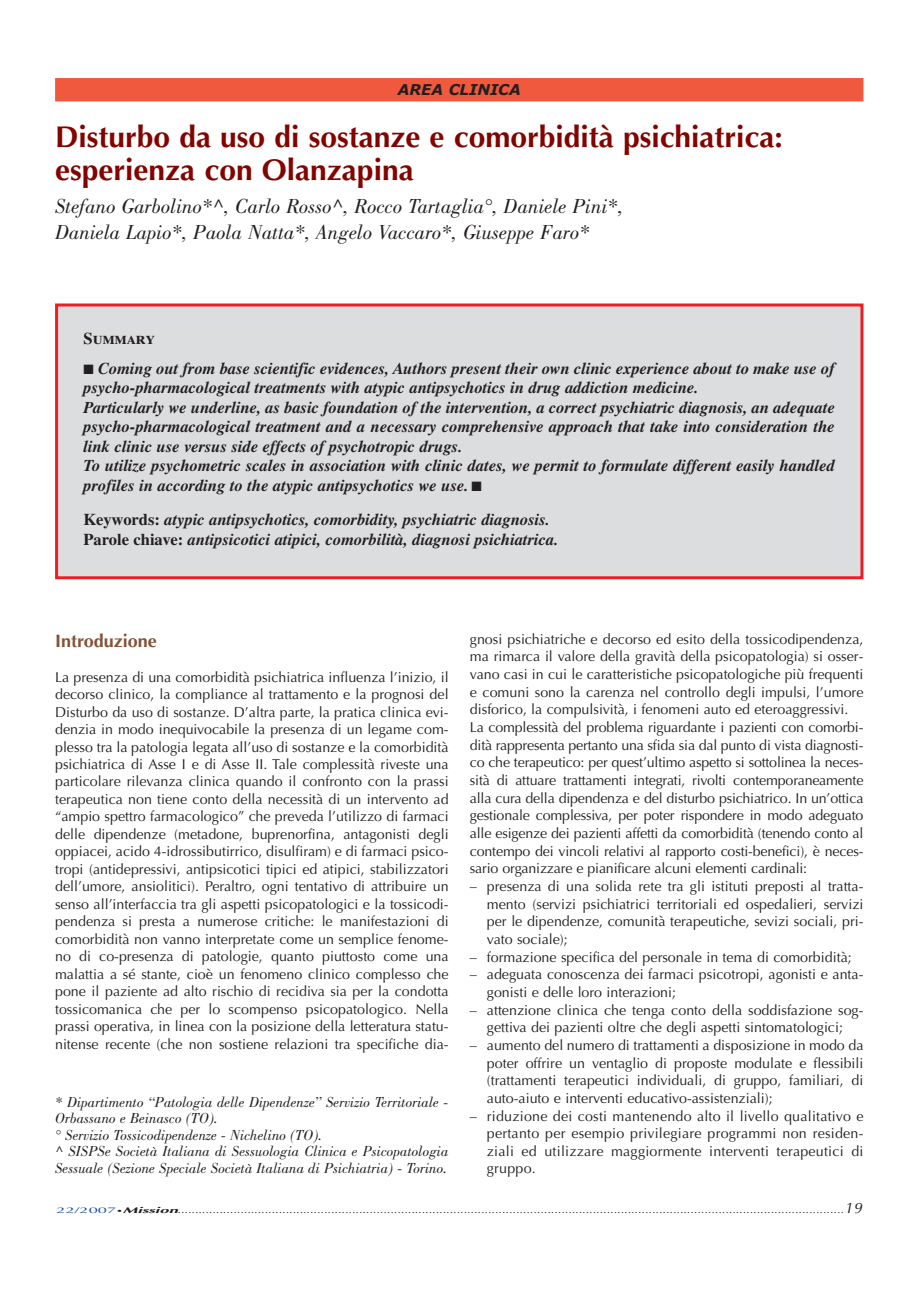
<style>
.page{position:relative;width:919px;height:1289px;background:#fff}
.page>*{position:absolute;margin:0;border:0;box-sizing:border-box;transform-origin:0 0}
.t1{font:700 30px/33px "Optima";color:#820401}
.t2{font:italic 21px/25.5px "Bodoni";color:#231f20}
.t3{font:700 18px "Optima";color:#835237}
.t4{font:italic 700 16.5px/19.5px "Times";color:#231f20}
.t5{font:16.5px "Times Bold SC";color:#231f20}
.t6{font:italic 15px/16.5px "Bodoni";color:#231f20}
.t7{font:italic 700 15px "Verdana";color:#231f20}
.t8{font:14.25px/17.7px "Optima";color:#231f20;text-align:justify}
.t9{font:10.5px "Optima";color:#231f20}
.s1{font-style:normal}
.s2{font-size:8.25px;color:#0d499a}
.s3{font-size:6.3px}
.s4{font-weight:700;font-style:italic;font-size:8.25px}
.s5{font-style:italic;font-size:15px}
</style>
<div class="page">
<div style="left:55px;top:78px;width:808px;height:23px;background:#f0593e"></div>
<div style="left:58px;top:306px;width:802px;height:270px;background:#dcdddf"></div>
<div style="left:55px;top:303px;width:808px;height:276px;border:3px solid #ee1d23"></div>
<p class="t7" style="left:398px;top:84px;width:124px">AREA CLINICA</p>
<h1 class="t1" style="left:55px;top:124px;width:729px">Disturbo da uso di sostanze e comorbidità psichiatrica: esperienza con Olanzapina</h1>
<h2 class="t2" style="left:55px;top:196px;width:569px">Stefano Garbolino*^, Carlo Rosso^, Rocco Tartaglia°, Daniele Pini*,<br>Daniela Lapio*, Paola Natta*, Angelo Vaccaro*, Giuseppe Faro*</h2>
<p class="t5" style="left:84px;top:332px;width:73px">Summary</p>
<p class="t4" style="left:84px;top:360px;width:752px">■ Coming out from base scientific evidences, Authors present their own clinic experience about to make use of psycho-pharmacological treatments with atypic antipsychotics in drug addiction medicine.<br>Particularly we underline, as basic foundation of the intervention, a correct psychiatric diagnosis, an adequate psycho-pharmacological treatment and a necessary comprehensive approach that take into consideration the link clinic use versus side effects of psychotropic drugs.<br>To utilize psychometric scales in association with clinic dates, we permit to formulate different easily handled profiles in according to the atypic antipsychotics we use. ■</p>
<p class="t4" style="left:84px;top:511px;width:476px"><span class="s1">Keywords:</span> atypic antipsychotics, comorbidity, psychiatric diagnosis.<br><span class="s1">Parole chiave:</span> antipsicotici atipici, comorbilità, diagnosi psichiatrica.</p>
<p class="t3" style="left:55px;top:633px;width:103px">Introduzione</p>
<p class="t8" style="left:55px;top:669px;width:395px">La presenza di una comorbidità psichiatrica influenza l’inizio, il decorso clinico, la compliance al trattamento e la prognosi del Disturbo da uso di sostanze. D’altra parte, la pratica clinica evi&shy;denzia in modo inequivocabile la presenza di un legame com&shy;plesso tra la patologia legata all’uso di sostanze e la comorbidità psichiatrica di Asse I e di Asse II. Tale complessità riveste una particolare rilevanza clinica quando il confronto con la prassi terapeutica non tiene conto della necessità di un intervento ad “ampio spettro farmacologico” che preveda l’utilizzo di farmaci delle dipendenze (metadone, buprenorfina, antagonisti degli oppiacei, acido 4-idrossibutirrico, disulfiram) e di farmaci psico&shy;tropi (antidepressivi, antipsicotici tipici ed atipici, stabilizzatori dell’umore, ansiolitici). Peraltro, ogni tentativo di attribuire un senso all’interfaccia tra gli aspetti psicopatologici e la tossicodi&shy;pendenza si presta a numerose critiche: le manifestazioni di comorbidità non vanno interpretate come un semplice fenome&shy;no di co-presenza di patologie, quanto piuttosto come una malattia a sé stante, cioè un fenomeno clinico complesso che pone il paziente ad alto rischio di recidiva sia per la condotta tossicomanica che per lo scompenso psicopatologico. Nella prassi operativa, in linea con la posizione della letteratura statu&shy;nitense recente (che non sostiene relazioni tra specifiche dia-</p>
<p class="t6" style="left:55px;top:1094px;width:395px">* Dipartimento “Patologia delle Dipendenze” Servizio Territoriale - Orbassano e Beinasco (TO).<br>° Servizio Tossicodipendenze - Nichelino (TO).<br>^ SISPSe Società Italiana di Sessuologia Clinica e Psicopatologia Sessuale (Sezione Speciale Società Italiana di Psichiatria) - Torino.</p>
<p class="t8" style="left:470px;top:631px;width:395px;text-align:left">gnosi psichiatriche e decorso ed esito della tossicodipendenza, ma rimarca il valore della gravità della psicopatologia) si osser&shy;vano casi in cui le caratteristiche psicopatologiche più frequenti e comuni sono la carenza nel controllo degli impulsi, l’umore disforico, la compulsività, i fenomeni auto ed eteroaggressivi.<br>La complessità del problema riguardante i pazienti con comorbi&shy;dità rappresenta pertanto una sfida sia dal punto di vista diagnosti&shy;co che terapeutico: per quest’ultimo aspetto si sottolinea la neces&shy;sità di attuare trattamenti integrati, rivolti contemporaneamente alla cura della dipendenza e del disturbo psichiatrico. In un’ottica gestionale complessiva, per poter rispondere in modo adeguato alle esigenze dei pazienti affetti da comorbidità (tenendo conto al contempo dei vincoli relativi al rapporto costi-benefici), è neces&shy;sario organizzare e pianificare alcuni elementi cardinali:</p>
<p class="t8" style="left:487px;top:878px;width:378px;text-indent:-17px">– presenza di una solida rete tra gli istituti preposti al tratta&shy;mento (servizi psichiatrici territoriali ed ospedalieri, servizi per le dipendenze, comunità terapeutiche, sevizi sociali, pri&shy;vato sociale);</p>
<p class="t8" style="left:470px;top:949px;width:383px">– formazione specifica del personale in tema di comorbidità;</p>
<p class="t8" style="left:487px;top:966px;width:378px;text-indent:-17px">– adeguata conoscenza dei farmaci psicotropi, agonisti e anta&shy;gonisti e delle loro interazioni;</p>
<p class="t8" style="left:470px;top:1002px;width:395px;text-align:center">– attenzione clinica che tenga conto della soddisfazione sog&shy;gettiva dei pazienti oltre che degli aspetti sintomatologici;</p>
<p class="t8" style="left:487px;top:1037px;width:378px;text-indent:-17px">– aumento del numero di trattamenti a disposizione in modo da poter offrire un ventaglio di proposte modulate e flessibili (trattamenti terapeutici individuali, di gruppo, familiari, di auto-aiuto e interventi educativo-assistenziali);</p>
<p class="t8" style="left:487px;top:1108px;width:378px;text-indent:-17px">– riduzione dei costi mantenendo alto il livello qualitativo e pertanto per esempio privilegiare programmi non residen&shy;ziali ed utilizzare maggiormente interventi terapeutici di gruppo.</p>
<p class="t9" style="left:57px;top:1205px;width:809px"><span class="s2">22/2007</span><span class="s3">•</span><span class="s4">Mission</span>...............................................................................................................................................................................................<span class="s5">19</span></p>
</div>
